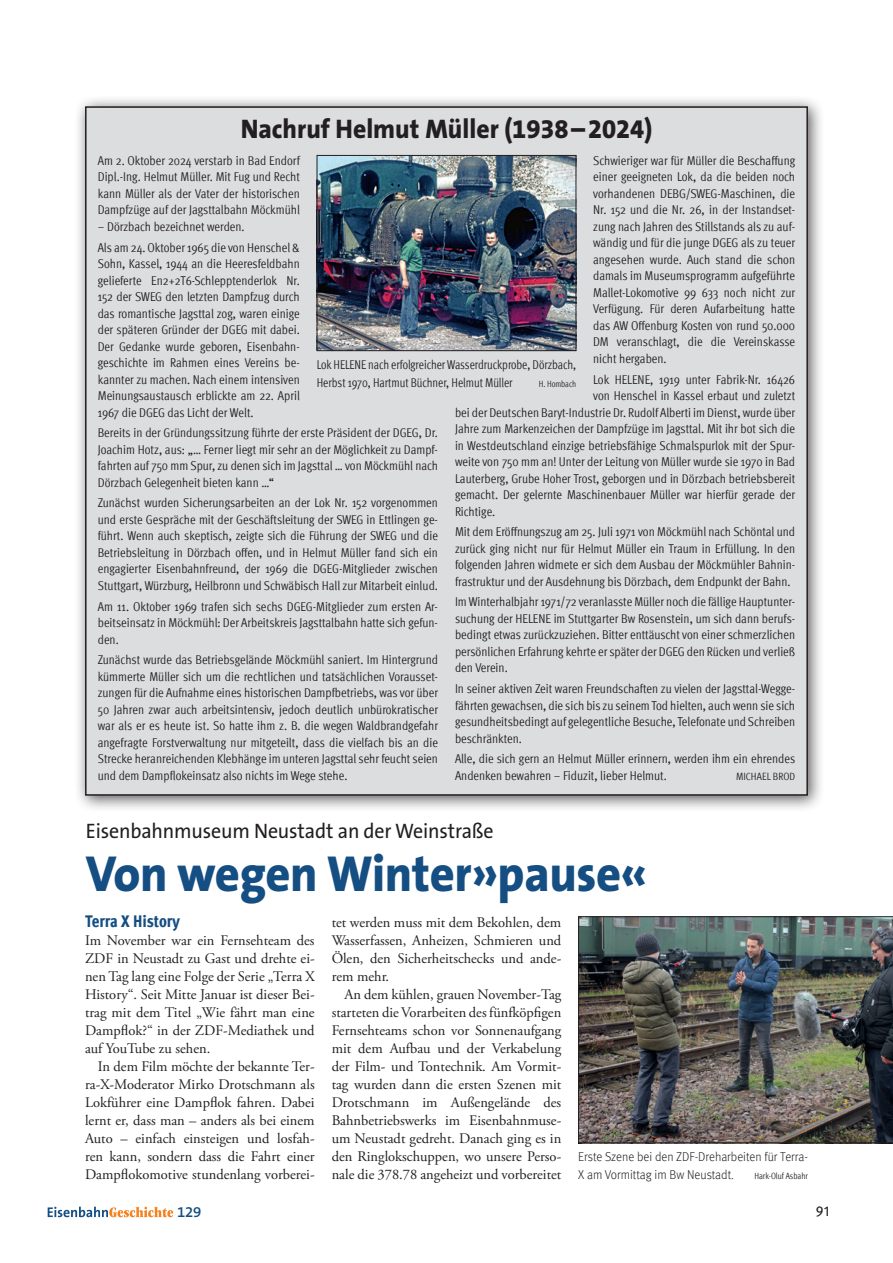
<style>
.page{position:relative;width:893px;height:1263px;background:#fff}
.page>*{position:absolute;margin:0;border:0;box-sizing:border-box;transform-origin:0 0}
.HL_Forum{font:800 51px "The Sans B8";letter-spacing:-.01em;color:#144e82;scale:.95 1}
.KHL{font:800 27px "The Sans B8";color:#231f20;scale:.95 1}
.Vorspann_Forum_klein{font:21px "The Sans B5 Plain";letter-spacing:-.01em;color:#231f20;scale:.95 1}
.ZUE_Forum{font:800 condensed 16.8px "Meta Pro";letter-spacing:-.005em;color:#144e82}
.t1{font:600 15px "The Sans B6";color:#144e82}
.FT{font:14.7px/18px "Adobe Garamond Pro";color:#231f20;text-align:justify}
.FT_ohne_Einzug{font:14.7px/18px "Adobe Garamond Pro";color:#231f20;text-align:justify}
.t2{font:14.25px "Meta Pro";color:#231f20}
.FT_Nachruf{font:condensed 12.75px/16.5px "Meta Pro";color:#231f20;text-align:justify}
.BU_Meta{font:condensed 12.75px/18px "Meta Pro";letter-spacing:-.005em;color:#231f20;scale:.93 1}
.BU_Meta-2{font:300 12.75px/18px "Meta Pro";color:#231f20;scale:.95 1}
.FT_Nachruf-2{font:condensed 10.5px "Meta Pro";letter-spacing:.005em;color:#231f20}
.BU_Meta-3{font:condensed 9px "Meta Pro";color:#231f20;scale:.95 1}
.BU_Meta-4{font:condensed 9px "Meta Pro";color:#231f20;scale:.93 1}
</style>
<div class="page">
<div style="left:74px;top:95px;width:751px;height:718px;background:#231f20;opacity:.75"></div>
<div style="left:86px;top:107px;width:721px;height:688px;background:#dcdddf"></div>
<img style="left:319px;top:157px;width:255px;height:192px">
<div style="left:317px;top:155px;width:259px;height:196px;border:1px solid #231f20"></div>
<img style="left:578px;top:916px;width:315px;height:227px">
<svg style="left:48px;top:1207px;width:125px;height:10px"></svg>
<p class="KHL" style="left:241px;top:115px;width:435px">Nachruf Helmut Müller (1938–2024)</p>
<p class="FT_Nachruf" style="left:98px;top:151px;width:204px">Am 2. Oktober 2024 verstarb in Bad Endorf Dipl.-Ing. Helmut Müller. Mit Fug und Recht kann Müller als der Vater der historischen Dampfzüge auf der Jagsttalbahn Möckmühl</p>
<p class="FT_Nachruf" style="left:98px;top:217px;width:148px">– Dörzbach bezeichnet werden.</p>
<p class="FT_Nachruf" style="left:98px;top:238px;width:204px">Als am 24. Oktober 1965 die von Henschel &amp; Sohn, Kassel, 1944 an die Heeresfeldbahn gelieferte En2+2T6-Schlepptenderlok Nr.<br>152 der SWEG den letzten Dampfzug durch das romantische Jagsttal zog, waren einige der späteren Gründer der DGEG mit dabei.<br>Der Gedanke wurde geboren, Eisenbahn&shy;geschichte im Rahmen eines Vereins be&shy;kannter zu machen. Nach einem intensiven Meinungsaustausch erblickte am 22. April 1967 die DGEG das Licht der Welt.</p>
<p class="FT_Nachruf" style="left:98px;top:424px;width:342px">Bereits in der Gründungssitzung führte der erste Präsident der DGEG, Dr.<br>Joachim Hotz, aus: „… Ferner liegt mir sehr an der Möglichkeit zu Dampf&shy;fahrten auf 750 mm Spur, zu denen sich im Jagsttal … von Möckmühl nach Dörzbach Gelegenheit bieten kann …“</p>
<p class="FT_Nachruf" style="left:98px;top:494px;width:342px">Zunächst wurden Sicherungsarbeiten an der Lok Nr. 152 vorgenommen und erste Gespräche mit der Geschäftsleitung der SWEG in Ettlingen ge&shy;führt. Wenn auch skeptisch, zeigte sich die Führung der SWEG und die Betriebsleitung in Dörzbach offen, und in Helmut Müller fand sich ein engagierter Eisenbahnfreund, der 1969 die DGEG-Mitglieder zwischen Stuttgart, Würzburg, Heilbronn und Schwäbisch Hall zur Mitarbeit einlud.</p>
<p class="FT_Nachruf" style="left:98px;top:597px;width:342px">Am 11. Oktober 1969 trafen sich sechs DGEG-Mitglieder zum ersten Ar&shy;beitseinsatz in Möckmühl: Der Arbeitskreis Jagsttalbahn hatte sich gefun&shy;den.</p>
<p class="FT_Nachruf" style="left:98px;top:651px;width:342px">Zunächst wurde das Betriebsgelände Möckmühl saniert. Im Hintergrund kümmerte Müller sich um die rechtlichen und tatsächlichen Vorausset&shy;zungen für die Aufnahme eines historischen Dampfbetriebs, was vor über 50 Jahren zwar auch arbeitsintensiv, jedoch deutlich unbürokratischer war als er es heute ist. So hatte ihm z. B. die wegen Waldbrandgefahr angefragte Forstverwaltung nur mitgeteilt, dass die vielfach bis an die Strecke heranreichenden Klebhänge im unteren Jagsttal sehr feucht seien und dem Dampflokeinsatz also nichts im Wege stehe.</p>
<p class="FT_Nachruf" style="left:593px;top:151px;width:204px">Schwieriger war für Müller die Beschaffung einer geeigneten Lok, da die beiden noch vorhandenen DEBG/SWEG-Maschinen, die Nr. 152 und die Nr. 26, in der Instandset&shy;zung nach Jahren des Stillstands als zu auf&shy;wändig und für die junge DGEG als zu teuer angesehen wurde. Auch stand die schon damals im Museumsprogramm aufgeführte Mallet-Lokomotive 99 633 noch nicht zur Verfügung. Für deren Aufarbeitung hatte das AW Offenburg Kosten von rund 50.000<br>DM veranschlagt, die die Vereinskasse nicht hergaben.</p>
<p class="FT_Nachruf" style="left:593px;top:370px;width:203px">Lok HELENE, 1919 unter Fabrik-Nr. 16426</p>
<p class="FT_Nachruf" style="left:593px;top:387px;width:204px">von Henschel in Kassel erbaut und zuletzt</p>
<p class="FT_Nachruf" style="left:455px;top:403px;width:342px">bei der Deutschen Baryt-Industrie Dr. Rudolf Alberti im Dienst, wurde über</p>
<p class="FT_Nachruf" style="left:455px;top:420px;width:342px">Jahre zum Markenzeichen der Dampfzüge im Jagsttal. Mit ihr bot sich die</p>
<p class="FT_Nachruf" style="left:455px;top:436px;width:342px">in Westdeutschland einzige betriebsfähige Schmalspurlok mit der Spur-</p>
<p class="FT_Nachruf" style="left:455px;top:453px;width:342px">weite von 750 mm an! Unter der Leitung von Müller wurde sie 1970 in Bad</p>
<p class="FT_Nachruf" style="left:455px;top:469px;width:342px">Lauterberg, Grube Hoher Trost, geborgen und in Dörzbach betriebsbereit</p>
<p class="FT_Nachruf" style="left:455px;top:486px;width:342px">gemacht. Der gelernte Maschinenbauer Müller war hierfür gerade der</p>
<p class="FT_Nachruf" style="left:455px;top:502px;width:42px">Richtige.</p>
<p class="FT_Nachruf" style="left:455px;top:523px;width:342px">Mit dem Eröffnungszug am 25. Juli 1971 von Möckmühl nach Schöntal und zurück ging nicht nur für Helmut Müller ein Traum in Erfüllung. In den folgenden Jahren widmete er sich dem Ausbau der Möckmühler Bahnin&shy;frastruktur und der Ausdehnung bis Dörzbach, dem Endpunkt der Bahn.</p>
<p class="FT_Nachruf" style="left:455px;top:593px;width:342px">Im Winterhalbjahr 1971/72 veranlasste Müller noch die fällige Hauptunter&shy;suchung der HELENE im Stuttgarter Bw Rosenstein, um sich dann berufs&shy;bedingt etwas zurückzuziehen. Bitter enttäuscht von einer schmerzlichen persönlichen Erfahrung kehrte er später der DGEG den Rücken und verließ den Verein.</p>
<p class="FT_Nachruf" style="left:455px;top:679px;width:342px">In seiner aktiven Zeit waren Freundschaften zu vielen der Jagsttal-Wegge&shy;fährten gewachsen, die sich bis zu seinem Tod hielten, auch wenn sie sich gesundheitsbedingt auf gelegentliche Besuche, Telefonate und Schreiben beschränkten.</p>
<p class="FT_Nachruf" style="left:455px;top:750px;width:342px">Alle, die sich gern an Helmut Müller erinnern, werden ihm ein ehrendes<br>Andenken bewahren – Fiduzit, lieber Helmut.</p>
<p class="BU_Meta" style="left:317px;top:355px;width:280px">Lok HELENE nach erfolgreicher Wasserdruckprobe, Dörzbach,<br>Herbst 1970, Hartmut Büchner, Helmut Müller</p>
<p class="BU_Meta-4" style="left:539px;top:377px;width:42px">H. Hombach</p>
<p class="FT_Nachruf-2" style="left:736px;top:768px;width:61px">MICHAEL BROD</p>
<p class="Vorspann_Forum_klein" style="left:86px;top:820px;width:431px">Eisenbahnmuseum Neustadt an der Weinstraße</p>
<p class="HL_Forum" style="left:86px;top:846px;width:593px">Von wegen Winter»pause«</p>
<p class="ZUE_Forum" style="left:85px;top:908px;width:96px">Terra X History</p>
<p class="FT_ohne_Einzug" style="left:85px;top:932px;width:231px">Im November war ein Fernsehteam des ZDF in Neustadt zu Gast und drehte ei&shy;nen Tag lang eine Folge der Serie „Terra X History“. Seit Mitte Januar ist dieser Bei&shy;trag mit dem Titel „Wie fährt man eine Dampflok?“ in der ZDF-Mediathek und auf YouTube zu sehen.</p>
<p class="FT" style="left:85px;top:1058px;width:231px;text-indent:13px">In dem Film möchte der bekannte Ter&shy;ra-X-Moderator Mirko Drotschmann als Lokführer eine Dampflok fahren. Dabei lernt er, dass man – anders als bei einem Auto – einfach einsteigen und losfah&shy;ren kann, sondern dass die Fahrt einer Dampflokomotive stundenlang vorberei-</p>
<p class="FT" style="left:332px;top:914px;width:231px">tet werden muss mit dem Bekohlen, dem Wasserfassen, Anheizen, Schmieren und Ölen, den Sicherheitschecks und ande&shy;rem mehr.</p>
<p class="FT" style="left:332px;top:986px;width:231px;text-indent:13px">An dem kühlen, grauen November-Tag starteten die Vorarbeiten des fünfköpfigen Fernsehteams schon vor Sonnenaufgang mit dem Aufbau und der Verkabelung der Film- und Tontechnik. Am Vormit&shy;tag wurden dann die ersten Szenen mit Drotschmann im Außengelände des Bahnbetriebswerks im Eisenbahnmuse&shy;um Neustadt gedreht. Danach ging es in den Ringlokschuppen, wo unsere Perso&shy;nale die 378.78 angeheizt und vorbereitet</p>
<p class="BU_Meta-2" style="left:578px;top:1147px;width:243px">Erste Szene bei den ZDF-Dreharbeiten für Terra-<br>X am Vormittag im Bw Neustadt.</p>
<p class="BU_Meta-3" style="left:754px;top:1169px;width:58px">Hark-Oluf Asbahr</p>
<p class="t1" style="left:177px;top:1203px;width:26px">129</p>
<p class="t2" style="left:816px;top:1200px;width:15px">91</p>
</div>
